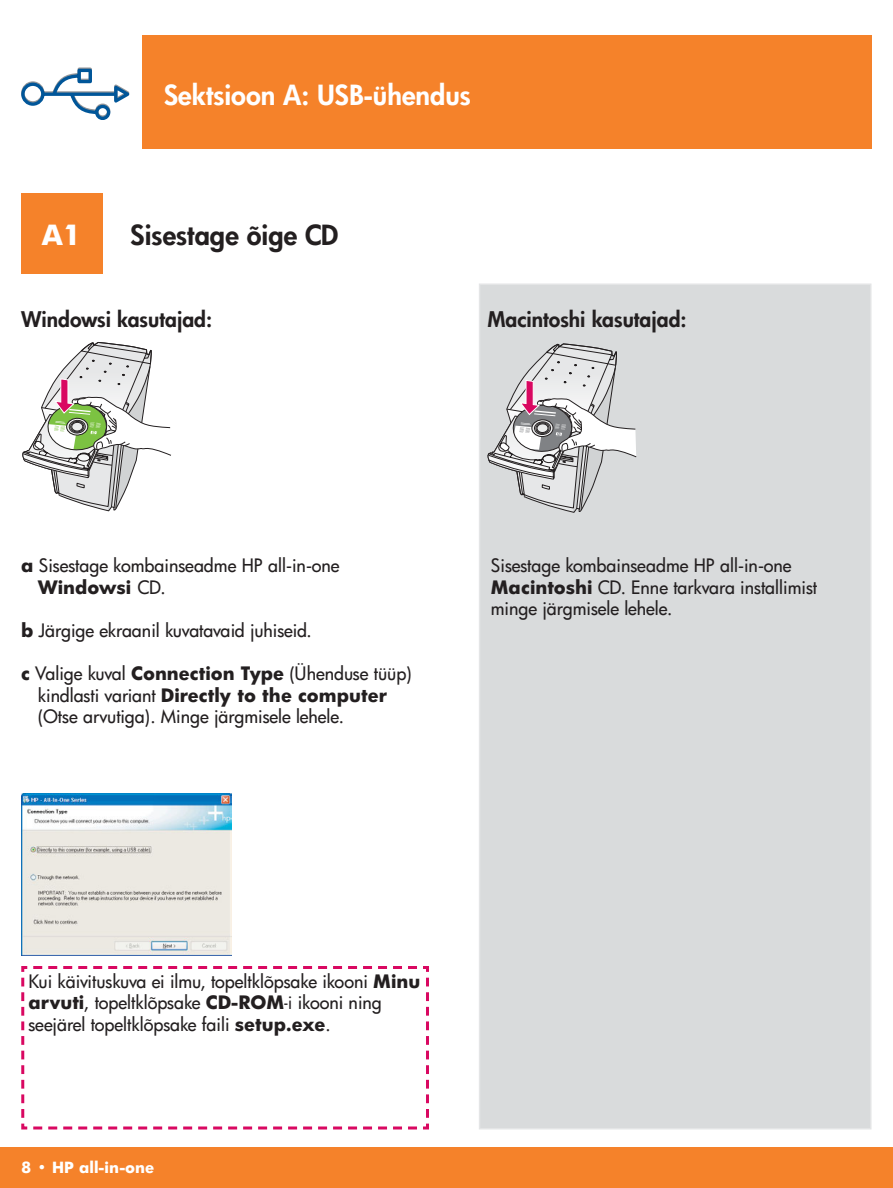
<style>
.page{position:relative;width:893px;height:1188px;background:#fff}
.page>*{position:absolute;margin:0;border:0;box-sizing:border-box;transform-origin:0 0}
.t1{font:800 27px "Futura Bal";color:#fff}
.t2{font:800 27px "Futura Bal";color:#231f20}
.t3{font:700 27px "Futura Bal";color:#fff}
.t4{font:800 21px "Futura Bal";color:#231f20}
.t5{font:500 18px/21.6px "Futura Bal";color:#231f20}
.t6{font:700 15px "Futura Bal";color:#fff}
.s1{font-weight:700}
.s2{font-weight:400}
</style>
<div class="page">
<div style="left:479px;top:284px;width:391px;height:845px;background:#d9dbdc"></div>
<div style="left:479px;top:284px;width:392px;height:846px;border:2px solid #e4e5e6"></div>
<div style="left:21px;top:194px;width:81px;height:80px;background:#f5822a"></div>
<div style="left:0;top:1148px;width:892px;height:40px;background:#f5822a"></div>
<img style="left:21px;top:794px;width:210px;height:162px">
<svg style="left:22px;top:342px;width:149px;height:170px"></svg>
<svg style="left:487px;top:344px;width:149px;height:169px"></svg>
<svg style="left:21px;top:68px;width:108px;height:52px"></svg>
<div style="left:142px;top:35px;width:730px;height:114px;background:#f5822a"></div>
<svg style="left:21px;top:966px;width:408px;height:164px"></svg>
<h1 class="t1" style="left:164px;top:83px;width:308px">Sektsioon A: USB-ühendus</h1>
<h1 class="t3" style="left:42px;top:222px;width:41px">A1</h1>
<h1 class="t2" style="left:130px;top:222px;width:210px">Sisestage õige CD</h1>
<p class="t4" style="left:21px;top:309px;width:192px">Windowsi kasutajad:</p>
<p class="t4" style="left:487px;top:309px;width:200px">Macintoshi kasutajad:</p>
<p class="t5" style="left:38px;top:556px;width:303px;text-indent:-17px"><span class="s1">a</span> Sisestage kombainseadme HP all-in-one<br><span class="s1">Windowsi</span> CD.</p>
<p class="t5" style="left:21px;top:621px;width:292px"><span class="s1">b</span> Järgige ekraanil kuvatavaid juhiseid.</p>
<p class="t5" style="left:38px;top:664px;width:375px;text-indent:-16px"><span class="s1">c</span> Valige kuval <span class="s1">Connection Type</span> (Ühenduse tüüp) kindlasti variant <span class="s1">Directly to the computer </span>(Otse arvutiga). Minge järgmisele lehele.</p>
<p class="t5" style="left:490px;top:556px;width:328px">Sisestage kombainseadme HP all-in-one<br><span class="s1">Macintoshi</span> CD. Enne tarkvara installimist minge järgmisele lehele.</p>
<p class="t5" style="left:29px;top:971px;width:393px">Kui käivituskuva ei ilmu, topeltklõpsake ikooni <span class="s1">Minu arvuti</span> , topeltklõpsake <span class="s1">CD-ROM</span> <span class="s2">-i</span> ikooni ning seejärel topeltklõpsake faili <span class="s1">setup.exe</span> .</p>
<p class="t6" style="left:21px;top:1160px;width:134px">8 • HP all-in-one</p>
</div>
